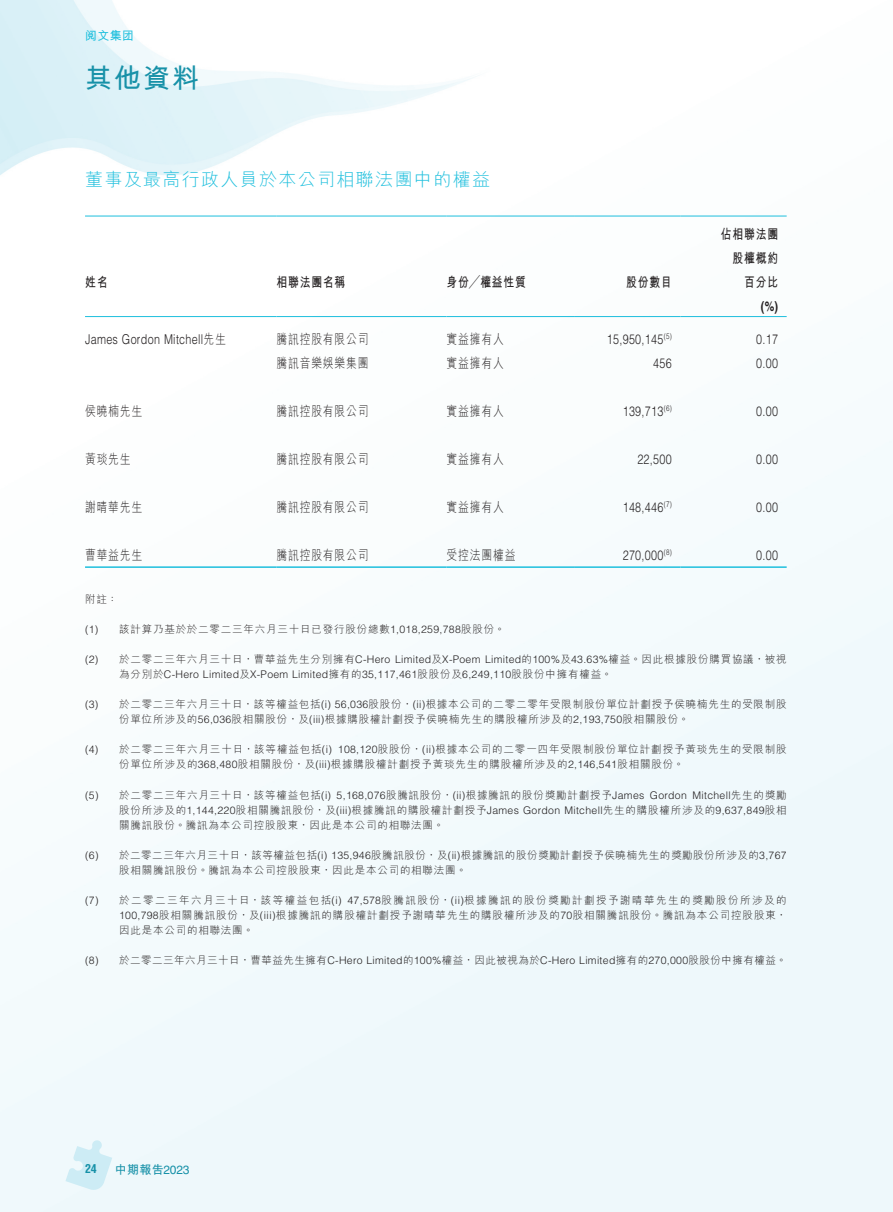
<style>
.page{position:relative;width:893px;height:1212px;background:#fff}
.page>*{position:absolute;margin:0;border:0;box-sizing:border-box;transform-origin:0 0}
.t1{font:700 27px "M Hei HK";color:#1791a8}
.t2{font:300 18px "M Hei HK";letter-spacing:.075em;color:#1ebfdd}
.t3{font:300 13.5px "M Hei HK";letter-spacing:.08em;color:#231f20;scale:.8 1}
.t4{font:300 13.5px "Helvetica LT Std";letter-spacing:.03em;color:#231f20;scale:.8 1}
.t5{font:700 13.5px/24px "M Hei HK";letter-spacing:.08em;color:#231f20;text-align:right;scale:.8 1}
.t6{font:700 13.5px "Helvetica LT Std";color:#231f20;scale:.8 1}
.t7{font:700 12px "M Hei HK";color:#1791a8}
.t8{font:700 12px "M Hei HKS";color:#1ebfdd}
.t9{font:700 condensed 12px "Helvetica LT Std";color:#1791a8}
.t10{font:300 10.5px/15px "M Hei HK";letter-spacing:.08em;color:#231f20}
.t11{font:300 10.5px "Helvetica LT Std";letter-spacing:.03em;color:#231f20}
.t12{font:300 10.5px/15px "M Hei HK";letter-spacing:.055em;color:#231f20}
.t13{font:300 10.5px "M Hei HK";letter-spacing:.045em;color:#231f20}
.s1{font-family:"M Hei HK"}
.s2{font-family:"Helvetica LT Std"}
.s3{font-family:"Helvetica LT Std";font-weight:400}
</style>
<div class="page">
<svg style="left:65px;top:1139px;width:47px;height:52px"></svg>
<hr style="left:85px;top:216px;width:191px;height:1px;background:#1ebfdd">
<hr style="left:276px;top:216px;width:170px;height:1px;background:#1ebfdd">
<hr style="left:446px;top:216px;width:128px;height:1px;background:#1ebfdd">
<hr style="left:574px;top:216px;width:106px;height:1px;background:#1ebfdd">
<hr style="left:680px;top:216px;width:107px;height:1px;background:#1ebfdd">
<hr style="left:85px;top:316px;width:191px;height:1px;background:#1ebfdd">
<hr style="left:276px;top:316px;width:170px;height:1px;background:#1ebfdd">
<hr style="left:446px;top:316px;width:128px;height:1px;background:#1ebfdd">
<hr style="left:574px;top:316px;width:106px;height:1px;background:#1ebfdd">
<hr style="left:680px;top:316px;width:107px;height:1px;background:#1ebfdd">
<hr style="left:85px;top:566px;width:191px;height:2px;background:#1ebfdd">
<hr style="left:276px;top:566px;width:170px;height:2px;background:#1ebfdd">
<hr style="left:446px;top:566px;width:128px;height:2px;background:#1ebfdd">
<hr style="left:574px;top:566px;width:106px;height:2px;background:#1ebfdd">
<hr style="left:680px;top:566px;width:107px;height:2px;background:#1ebfdd">
<p class="t8" style="left:85px;top:27px;width:51px">閱文集團</p>
<h1 class="t1" style="left:85px;top:59px;width:116px">其他資料</h1>
<h2 class="t2" style="left:85px;top:170px;width:407px">董事及最高行政人員於本公司相聯法團中的權益</h2>
<p class="t5" style="left:85px;top:269px;width:30px">姓名</p>
<p class="t5" style="left:276px;top:269px;width:88px">相聯法團名稱</p>
<p class="t5" style="left:446px;top:269px;width:101px">身份╱權益性質</p>
<p class="t5" style="left:626px;top:269px;width:59px">股份數目</p>
<p class="t5" style="left:721px;top:221px;width:73px">佔相聯法團股權概約百分比</p>
<p class="t6" style="left:761px;top:298px;width:23px">(%)</p>
<p class="t4" style="left:85px;top:330px;width:178px">James Gordon Mitchell<span class="s1">先生</span></p>
<p class="t3" style="left:276px;top:332px;width:117px">騰訊控股有限公司</p>
<p class="t3" style="left:446px;top:332px;width:73px">實益擁有人</p>
<p class="t4" style="left:607px;top:330px;width:83px">15,950,145<sup>(5)</sup></p>
<p class="t4" style="left:756px;top:330px;width:29px">0.17</p>
<p class="t3" style="left:276px;top:356px;width:117px">騰訊音樂娛樂集團</p>
<p class="t3" style="left:446px;top:356px;width:73px">實益擁有人</p>
<p class="t4" style="left:653px;top:354px;width:25px">456</p>
<p class="t4" style="left:756px;top:354px;width:29px">0.00</p>
<p class="t3" style="left:85px;top:404px;width:73px">侯曉楠先生</p>
<p class="t3" style="left:276px;top:404px;width:117px">騰訊控股有限公司</p>
<p class="t3" style="left:446px;top:404px;width:73px">實益擁有人</p>
<p class="t4" style="left:623px;top:402px;width:63px">139,713<sup>(6)</sup></p>
<p class="t4" style="left:756px;top:402px;width:29px">0.00</p>
<p class="t3" style="left:85px;top:452px;width:59px">黃琰先生</p>
<p class="t3" style="left:276px;top:452px;width:117px">騰訊控股有限公司</p>
<p class="t3" style="left:446px;top:452px;width:73px">實益擁有人</p>
<p class="t4" style="left:637px;top:450px;width:45px">22,500</p>
<p class="t4" style="left:756px;top:450px;width:29px">0.00</p>
<p class="t3" style="left:85px;top:500px;width:73px">謝晴華先生</p>
<p class="t3" style="left:276px;top:500px;width:117px">騰訊控股有限公司</p>
<p class="t3" style="left:446px;top:500px;width:73px">實益擁有人</p>
<p class="t4" style="left:623px;top:498px;width:63px">148,446<sup>(7)</sup></p>
<p class="t4" style="left:756px;top:498px;width:29px">0.00</p>
<p class="t3" style="left:85px;top:548px;width:73px">曹華益先生</p>
<p class="t3" style="left:276px;top:548px;width:117px">騰訊控股有限公司</p>
<p class="t3" style="left:446px;top:548px;width:88px">受控法團權益</p>
<p class="t4" style="left:623px;top:546px;width:63px">270,000<sup>(8)</sup></p>
<p class="t4" style="left:756px;top:546px;width:29px">0.00</p>
<p class="t10" style="left:85px;top:592px;width:34px">附註：</p>
<p class="t10" style="left:85px;top:622px;width:421px"><span class="s2">(1)</span> 該計算乃基於於二零二三年六月三十日已發行股份總數<span class="s2">1,018,259,788</span>股股份。</p>
<p class="t10" style="left:85px;top:652px;width:703px"><span class="s2">(2)</span> 於二零二三年六月三十日，曹華益先生分別擁有<span class="s2">C-Hero Limited</span>及<span class="s2">X-Poem Limited</span>的<span class="s2">100%</span>及<span class="s2">43.63%</span>權益。因此根據股份購買協議，被視</p>
<p class="t11" style="left:119px;top:668px;width:495px"><span class="s1">為分別於</span>C-Hero Limited<span class="s1">及</span>X-Poem Limited<span class="s1">擁有的</span>35,117,461<span class="s1">股股份及</span>6,249,110<span class="s1">股股份中擁有權益。</span></p>
<p class="t10" style="left:119px;top:697px;width:669px;text-indent:-34px"><span class="s2">(3)</span> 於二零二三年六月三十日，該等權益包括<span class="s2">(i) 56,036</span>股股份，<span class="s2">(ii)</span>根據本公司的二零二零年受限制股份單位計劃授予侯曉楠先生的受限制股份單位所涉及的<span class="s2">56,036</span>股相關股份，及<span class="s2">(iii)</span>根據購股權計劃授予侯曉楠先生的購股權所涉及的<span class="s2">2,193,750</span>股相關股份。</p>
<p class="t10" style="left:119px;top:742px;width:669px;text-indent:-34px"><span class="s2">(4)</span> 於二零二三年六月三十日，該等權益包括<span class="s2">(i) 108,120</span>股股份，<span class="s2">(ii)</span>根據本公司的二零一四年受限制股份單位計劃授予黃琰先生的受限制股份單位所涉及的<span class="s2">368,480</span>股相關股份，及<span class="s2">(iii)</span>根據購股權計劃授予黃琰先生的購股權所涉及的<span class="s2">2,146,541</span>股相關股份。</p>
<p class="t10" style="left:85px;top:787px;width:703px"><span class="s2">(5)</span> 於二零二三年六月三十日，該等權益包括<span class="s2">(i) 5,168,076</span>股騰訊股份，<span class="s2">(ii)</span>根據騰訊的股份獎勵計劃授予<span class="s2">James Gordon Mitchell</span>先生的獎勵</p>
<p class="t11" style="left:119px;top:803px;width:669px"><span class="s1">股份所涉及的</span>1,144,220<span class="s1">股相關騰訊股份，及</span>(iii)<span class="s1">根據騰訊的購股權計劃授予</span>James Gordon Mitchell<span class="s1">先生的購股權所涉及的</span>9,637,849<span class="s1">股相</span></p>
<p class="t10" style="left:119px;top:817px;width:326px">關騰訊股份。騰訊為本公司控股股東，因此是本公司的相聯法團。</p>
<p class="t12" style="left:119px;top:847px;width:669px;text-indent:-34px"><span class="s2">(6)</span> 於二零二三年六月三十日，該等權益包括<span class="s2">(i) 135,946</span>股騰訊股份，及<span class="s2">(ii)</span>根據騰訊的股份獎勵計劃授予侯曉楠先生的獎勵股份所涉及的<span class="s2">3,767</span>股相關騰訊股份。騰訊為本公司控股股東，因此是本公司的相聯法團。</p>
<p class="t10" style="left:119px;top:892px;width:669px;text-align:justify;text-indent:-34px"><span class="s2">(7)</span> 於二零二三年六月三十日，該等權益包括<span class="s2">(i) 47,578</span>股騰訊股份，<span class="s2">(ii)</span>根據騰訊的股份獎勵計劃授予謝晴華先生的獎勵股份所涉及的<span class="s2">100,798</span>股相關騰訊股份，及<span class="s2">(iii)</span>根據騰訊的購股權計劃授予謝晴華先生的購股權所涉及的<span class="s2">70</span>股相關騰訊股份。騰訊為本公司控股股東，因此是本公司的相聯法團。</p>
<p class="t13" style="left:85px;top:954px;width:703px"><span class="s2">(8)</span> 於二零二三年六月三十日，曹華益先生擁有<span class="s2">C-Hero Limited</span>的<span class="s2">100%</span>權益，因此被視為於<span class="s2">C-Hero Limited</span>擁有的<span class="s2">270,000</span>股股份中擁有權益。</p>
<p class="t9" style="left:85px;top:1161px;width:13px">24</p>
<p class="t7" style="left:115px;top:1161px;width:76px">中期報告<span class="s3">2023</span></p>
</div>
